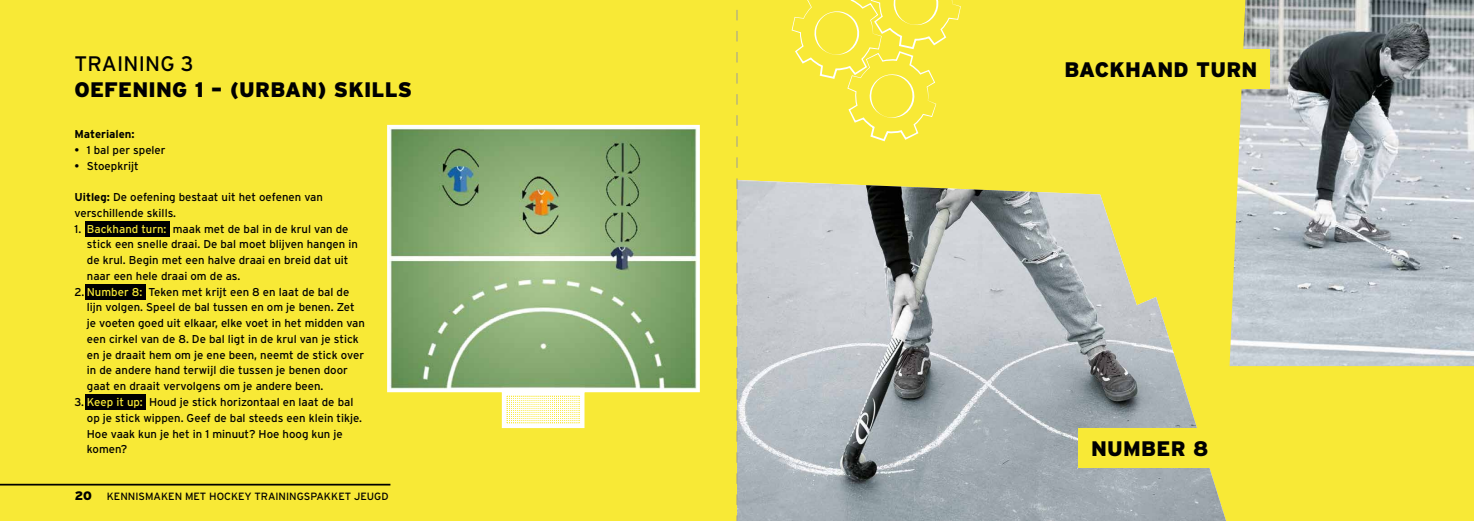
<style>
.page{position:relative;width:1474px;height:521px;background:#fff}
.page>*{position:absolute;margin:0;border:0;box-sizing:border-box;transform-origin:0 0}
.t1{font:900 21px "Interstate";letter-spacing:.01em;color:#000}
.t2{font:21px "Interstate";letter-spacing:.01em;color:#000}
.t3{font:11.38px/15.8px "Interstate";color:#000}
.t4{font:700 11.38px "Interstate";color:#000}
.t5{font:10.5px "Interstate";color:#000}
.s1{font-weight:700}
.s2{color:#f8e936}
.s3{font-weight:900;font-size:12.25px}
</style>
<div class="page">
<div style="left:737px;top:0;width:736px;height:521px;background:#f8e936"></div>
<div style="left:0;top:0;width:737px;height:521px;background:#f8e936"></div>
<svg style="left:387px;top:124px;width:313px;height:305px"></svg>
<hr style="left:508px;top:395px;width:1px;height:30px;background:#fff">
<hr style="left:510px;top:395px;width:1px;height:30px;background:#fff">
<hr style="left:512px;top:395px;width:1px;height:30px;background:#fff">
<hr style="left:514px;top:395px;width:1px;height:30px;background:#fff">
<hr style="left:516px;top:395px;width:1px;height:30px;background:#fff">
<hr style="left:518px;top:395px;width:1px;height:30px;background:#fff">
<hr style="left:520px;top:395px;width:1px;height:30px;background:#fff">
<hr style="left:522px;top:395px;width:1px;height:30px;background:#fff">
<hr style="left:524px;top:395px;width:1px;height:30px;background:#fff">
<hr style="left:526px;top:395px;width:1px;height:30px;background:#fff">
<hr style="left:528px;top:395px;width:1px;height:30px;background:#fff">
<hr style="left:531px;top:395px;width:1px;height:30px;background:#fff">
<hr style="left:533px;top:395px;width:1px;height:30px;background:#fff">
<hr style="left:535px;top:395px;width:1px;height:30px;background:#fff">
<hr style="left:537px;top:395px;width:1px;height:30px;background:#fff">
<hr style="left:539px;top:395px;width:1px;height:30px;background:#fff">
<hr style="left:541px;top:395px;width:1px;height:30px;background:#fff">
<hr style="left:543px;top:395px;width:1px;height:30px;background:#fff">
<hr style="left:545px;top:395px;width:1px;height:30px;background:#fff">
<hr style="left:547px;top:395px;width:1px;height:30px;background:#fff">
<hr style="left:549px;top:395px;width:1px;height:30px;background:#fff">
<hr style="left:551px;top:395px;width:1px;height:30px;background:#fff">
<hr style="left:553px;top:395px;width:1px;height:30px;background:#fff">
<hr style="left:555px;top:395px;width:1px;height:30px;background:#fff">
<hr style="left:557px;top:395px;width:1px;height:30px;background:#fff">
<hr style="left:559px;top:395px;width:1px;height:30px;background:#fff">
<hr style="left:561px;top:395px;width:1px;height:30px;background:#fff">
<hr style="left:563px;top:395px;width:1px;height:30px;background:#fff">
<hr style="left:565px;top:395px;width:1px;height:30px;background:#fff">
<hr style="left:567px;top:395px;width:1px;height:30px;background:#fff">
<hr style="left:569px;top:395px;width:1px;height:30px;background:#fff">
<hr style="left:571px;top:395px;width:1px;height:30px;background:#fff">
<hr style="left:573px;top:395px;width:1px;height:30px;background:#fff">
<hr style="left:575px;top:395px;width:1px;height:30px;background:#fff">
<hr style="left:577px;top:395px;width:1px;height:30px;background:#fff">
<hr style="left:506px;top:421px;width:75px;height:1px;background:#fff">
<hr style="left:506px;top:419px;width:75px;height:1px;background:#fff">
<hr style="left:506px;top:417px;width:75px;height:1px;background:#fff">
<hr style="left:506px;top:415px;width:75px;height:1px;background:#fff">
<hr style="left:506px;top:413px;width:75px;height:1px;background:#fff">
<hr style="left:506px;top:411px;width:75px;height:1px;background:#fff">
<hr style="left:506px;top:409px;width:75px;height:1px;background:#fff">
<hr style="left:506px;top:407px;width:75px;height:1px;background:#fff">
<hr style="left:506px;top:405px;width:75px;height:1px;background:#fff">
<hr style="left:506px;top:403px;width:75px;height:1px;background:#fff">
<hr style="left:506px;top:401px;width:75px;height:1px;background:#fff">
<hr style="left:506px;top:399px;width:75px;height:1px;background:#fff">
<hr style="left:506px;top:397px;width:75px;height:1px;background:#fff">
<div style="left:85px;top:221px;width:85px;height:16px;background:#000"></div>
<div style="left:85px;top:284px;width:61px;height:16px;background:#000"></div>
<div style="left:85px;top:394px;width:61px;height:16px;background:#000"></div>
<img style="left:389px;top:127px;width:307px;height:263px">
<hr style="left:0;top:484px;width:390px;height:1px;background:#000">
<img style="left:737px;top:180px;width:489px;height:341px">
<img style="left:1229px;top:0;width:244px;height:366px">
<div style="left:1039px;top:50px;width:230px;height:39px;background:#f8e936"></div>
<div style="left:1077px;top:428px;width:230px;height:40px;background:#f8e936"></div>
<svg style="left:791px;top:0;width:169px;height:141px"></svg>
<svg style="left:736px;top:10px;width:1px;height:511px"></svg>
<h1 class="t2" style="left:74px;top:51px;width:121px">TRAINING 3</h1>
<h1 class="t1" style="left:74px;top:76px;width:339px">OEFENING 1 – (URBAN) SKILLS</h1>
<p class="t4" style="left:74px;top:127px;width:62px">Materialen:</p>
<p class="t3" style="left:74px;top:142px;width:93px">• 1 bal per speler</p>
<p class="t3" style="left:74px;top:158px;width:66px">• Stoepkrijt</p>
<p class="t3" style="left:74px;top:189px;width:250px"><span class="s1">Uitleg:</span> De oefening bestaat uit het oefenen van verschillende skills.</p>
<p class="t3" style="left:87px;top:221px;width:272px;text-indent:-12px">1. <span class="s2">Backhand turn:</span> maak met de bal in de krul van de stick een snelle draai. De bal moet blijven hangen in de krul. Begin met een halve draai en breid dat uit naar een hele draai om de as.</p>
<p class="t3" style="left:87px;top:284px;width:279px;text-indent:-12px">2. <span class="s2">Number 8:</span> Teken met krijt een 8 en laat de bal de lijn volgen. Speel de bal tussen en om je benen. Zet je voeten goed uit elkaar, elke voet in het midden van een cirkel van de 8. De bal ligt in de krul van je stick en je draait hem om je ene been, neemt de stick over in de andere hand terwijl die tussen je benen door gaat en draait vervolgens om je andere been.</p>
<p class="t3" style="left:87px;top:394px;width:277px;text-indent:-12px">3. <span class="s2">Keep it up:</span> Houd je stick horizontaal en laat de bal op je stick wippen. Geef de bal steeds een klein tikje.<br>Hoe vaak kun je het in 1 minuut? Hoe hoog kun je komen?</p>
<p class="t5" style="left:75px;top:489px;width:315px"><span class="s3">20</span> KENNISMAKEN MET HOCKEY TRAININGSPAKKET JEUGD</p>
<h1 class="t1" style="left:1064px;top:57px;width:194px">BACKHAND TURN</h1>
<h1 class="t1" style="left:1091px;top:436px;width:119px">NUMBER 8</h1>
</div>
